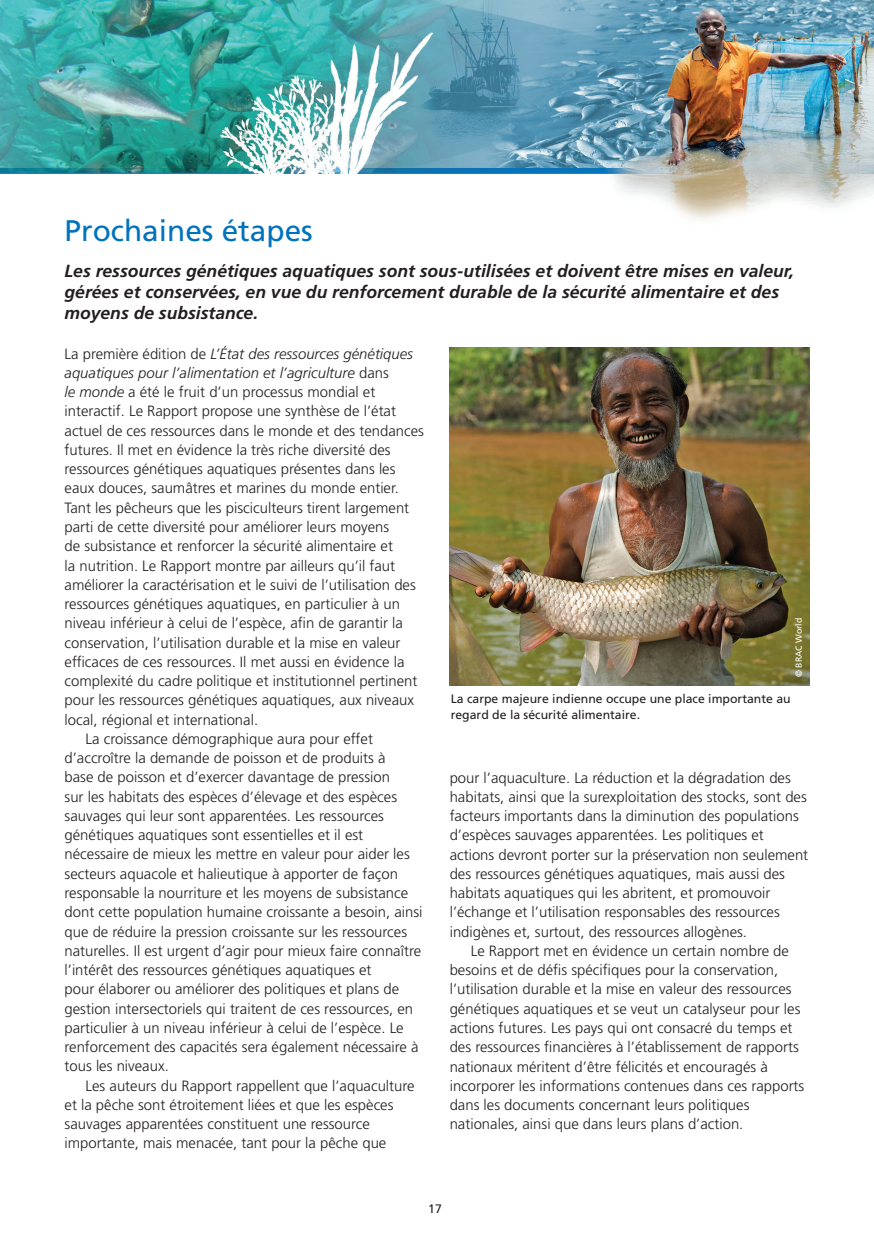
<style>
.page{position:relative;width:874px;height:1241px;background:#fff}
.page>*{position:absolute;margin:0;border:0;box-sizing:border-box;transform-origin:0 0}
.Ahead{font:29.75px "Frutiger LT Std";color:#0073bc}
.subHead{font:italic 700 17.5px/21px "Frutiger LT Std";color:#231f20}
.NewPara_1{font:300 14.88px/19.2px "Frutiger LT Std";color:#231f20}
.PhotoCaption{font:12.25px/15.8px "Frutiger LT Std";color:#231f20}
.Figure_Source_E{font:8.75px "Frutiger LT Std";color:#fff}
.s1{font-style:italic}
</style>
<div class="page">
<img style="left:0;top:0;width:873px;height:221px">
<img style="left:449px;top:347px;width:360px;height:338px">
<p class="Ahead" style="left:64px;top:213px;width:249px">Prochaines étapes</p>
<p class="subHead" style="left:64px;top:260px;width:730px">Les ressources génétiques aquatiques sont sous-utilisées et doivent être mises en valeur, gérées et conservées, en vue du renforcement durable de la sécurité alimentaire et des moyens de subsistance.</p>
<p class="NewPara_1" style="left:64px;top:344px;width:361px">La première édition de <span class="s1">L’État des ressources génétiques aquatiques pour l’alimentation et l’agriculture</span> dans<br><span class="s1">le monde</span> a été le fruit d’un processus mondial et interactif. Le Rapport propose une synthèse de l’état actuel de ces ressources dans le monde et des tendances futures. Il met en évidence la très riche diversité des ressources génétiques aquatiques présentes dans les eaux douces, saumâtres et marines du monde entier.<br>Tant les pêcheurs que les pisciculteurs tirent largement parti de cette diversité pour améliorer leurs moyens<br>de subsistance et renforcer la sécurité alimentaire et<br>la nutrition. Le Rapport montre par ailleurs qu’il faut améliorer la caractérisation et le suivi de l’utilisation des ressources génétiques aquatiques, en particulier à un niveau inférieur à celui de l’espèce, afin de garantir la conservation, l’utilisation durable et la mise en valeur efficaces de ces ressources. Il met aussi en évidence la complexité du cadre politique et institutionnel pertinent pour les ressources génétiques aquatiques, aux niveaux local, régional et international.</p>
<p class="NewPara_1" style="left:64px;top:729px;width:359px;text-indent:21px">La croissance démographique aura pour effet d’accroître la demande de poisson et de produits à<br>base de poisson et d’exercer davantage de pression<br>sur les habitats des espèces d’élevage et des espèces sauvages qui leur sont apparentées. Les ressources génétiques aquatiques sont essentielles et il est nécessaire de mieux les mettre en valeur pour aider les secteurs aquacole et halieutique à apporter de façon responsable la nourriture et les moyens de subsistance dont cette population humaine croissante a besoin, ainsi que de réduire la pression croissante sur les ressources naturelles. Il est urgent d’agir pour mieux faire connaître l’intérêt des ressources génétiques aquatiques et<br>pour élaborer ou améliorer des politiques et plans de gestion intersectoriels qui traitent de ces ressources, en particulier à un niveau inférieur à celui de l’espèce. Le renforcement des capacités sera également nécessaire à tous les niveaux.</p>
<p class="NewPara_1" style="left:64px;top:1075px;width:351px;text-indent:21px">Les auteurs du Rapport rappellent que l’aquaculture et la pêche sont étroitement liées et que les espèces sauvages apparentées constituent une ressource importante, mais menacée, tant pour la pêche que</p>
<p class="Figure_Source_E" style="left:793px;top:677px;width:61px;rotate:-90deg">© BRAC World</p>
<p class="PhotoCaption" style="left:450px;top:690px;width:341px">La carpe majeure indienne occupe une place importante au regard de la sécurité alimentaire.</p>
<p class="NewPara_1" style="left:449px;top:767px;width:360px">pour l’aquaculture. La réduction et la dégradation des habitats, ainsi que la surexploitation des stocks, sont des facteurs importants dans la diminution des populations d’espèces sauvages apparentées. Les politiques et actions devront porter sur la préservation non seulement des ressources génétiques aquatiques, mais aussi des habitats aquatiques qui les abritent, et promouvoir l’échange et l’utilisation responsables des ressources indigènes et, surtout, des ressources allogènes.</p>
<p class="NewPara_1" style="left:449px;top:941px;width:356px;text-indent:21px">Le Rapport met en évidence un certain nombre de besoins et de défis spécifiques pour la conservation, l’utilisation durable et la mise en valeur des ressources génétiques aquatiques et se veut un catalyseur pour les actions futures. Les pays qui ont consacré du temps et des ressources financières à l’établissement de rapports nationaux méritent d’être félicités et encouragés à incorporer les informations contenues dans ces rapports dans les documents concernant leurs politiques nationales, ainsi que dans leurs plans d’action.</p>
<p class="PhotoCaption" style="left:428px;top:1200px;width:15px">17</p>
</div>
